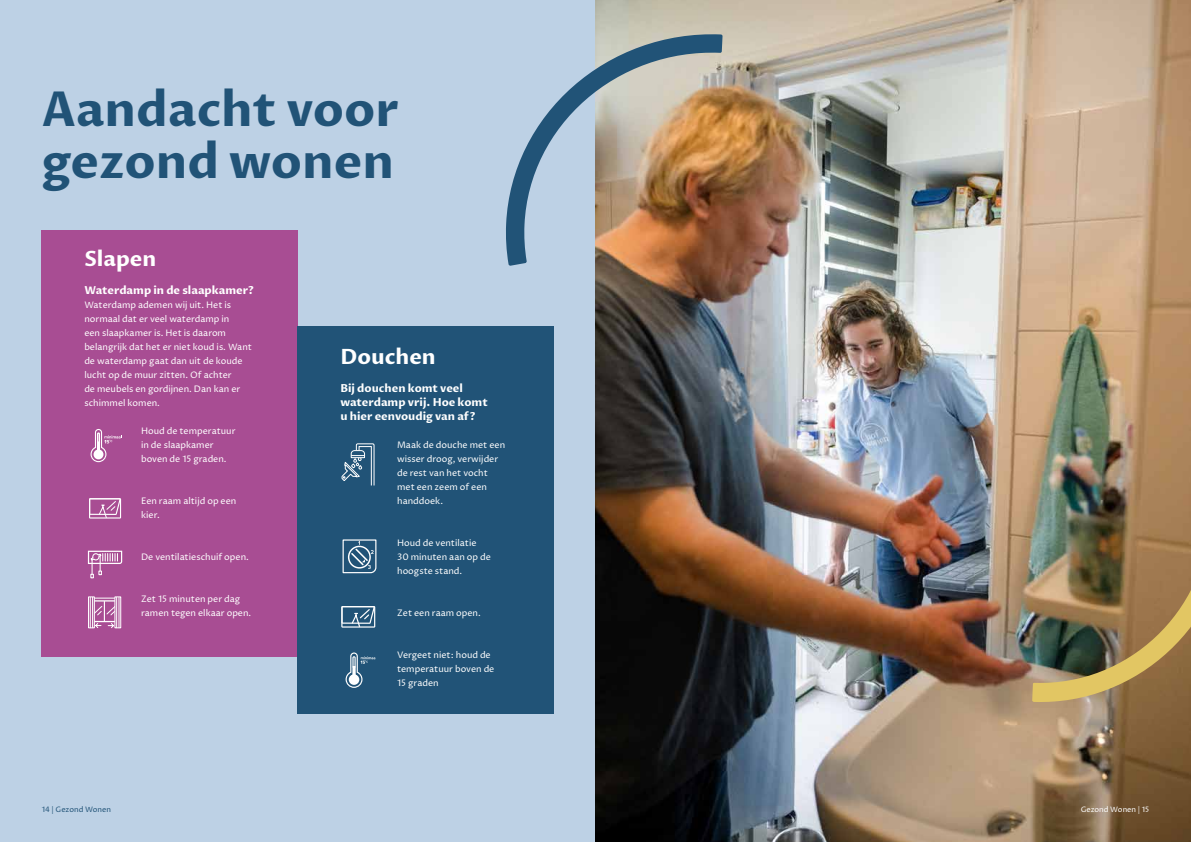
<style>
.page{position:relative;width:1191px;height:842px;background:#fff}
.page>*{position:absolute;margin:0;border:0;box-sizing:border-box;transform-origin:0 0}
.t1{font:700 48px/52px "Proza Libre";color:#215377}
.t2{font:700 21px "Proza Libre";color:#fff}
.t3{font:700 11px/14px "Proza Libre";color:#fff}
.t4{font:9px/14px "Proza Libre";color:#fff}
.t5{font:7.5px "Proza Libre";color:#215377}
.t6{font:7.5px "Proza Libre";color:#fff}
</style>
<div class="page">
<div style="left:0;top:0;width:601px;height:842px;background:#bdd1e5"></div>
<img style="left:595px;top:0;width:596px;height:842px">
<img style="left:506px;top:30px;width:216px;height:236px">
<div style="left:41px;top:230px;width:257px;height:426px;background:#a84d93"></div>
<div style="left:298px;top:326px;width:256px;height:388px;background:#215377"></div>
<img style="left:1032px;top:461px;width:159px;height:244px">
<svg style="left:89px;top:498px;width:32px;height:21px"></svg>
<svg style="left:341px;top:606px;width:34px;height:22px"></svg>
<hr style="left:89px;top:598px;width:31px;height:1px;background:#fff">
<div style="left:88px;top:596px;width:7px;height:32px;background:#a84d93;border:1px solid #fff"></div>
<hr style="left:90px;top:597px;width:1px;height:31px;background:#fff">
<hr style="left:92px;top:597px;width:1px;height:31px;background:#fff">
<svg style="left:115px;top:596px;width:6px;height:32px"></svg>
<hr style="left:116px;top:597px;width:1px;height:31px;background:#fff">
<hr style="left:119px;top:597px;width:1px;height:31px;background:#fff">
<svg style="left:89px;top:600px;width:31px;height:29px"></svg>
<svg style="left:88px;top:551px;width:34px;height:27px"></svg>
<svg style="left:345px;top:652px;width:30px;height:36px"></svg>
<svg style="left:342px;top:539px;width:35px;height:35px"></svg>
<svg style="left:91px;top:429px;width:31px;height:33px"></svg>
<svg style="left:341px;top:443px;width:34px;height:43px"></svg>
<h1 class="t1" style="left:42px;top:84px;width:359px">Aandacht voor gezond wonen</h1>
<h2 class="t2" style="left:84px;top:245px;width:73px">Slapen</h2>
<p class="t3" style="left:84px;top:283px;width:171px">Waterdamp in de slaapkamer?</p>
<p class="t4" style="left:84px;top:298px;width:169px">Waterdamp ademen wij uit. Het is normaal dat er veel waterdamp in<br>een slaapkamer is. Het is daarom belangrijk dat het er niet koud is. Want de waterdamp gaat dan uit de koude lucht op de muur zitten. Of achter<br>de meubels en gordijnen. Dan kan er schimmel komen.</p>
<p class="t4" style="left:141px;top:424px;width:96px">Houd de temperatuur in de slaapkamer boven de 15 graden.</p>
<p class="t4" style="left:141px;top:494px;width:97px">Een raam altijd op een kier.</p>
<p class="t4" style="left:141px;top:550px;width:109px">De ventilatieschuif open.</p>
<p class="t4" style="left:141px;top:592px;width:112px">Zet 15 minuten per dag ramen tegen elkaar open.</p>
<h2 class="t2" style="left:340px;top:343px;width:97px">Douchen</h2>
<p class="t3" style="left:340px;top:381px;width:149px">Bij douchen komt veel waterdamp vrij. Hoe komt u hier eenvoudig van af?</p>
<p class="t4" style="left:397px;top:438px;width:110px">Maak de douche met een wisser droog, verwijder de rest van het vocht met een zeem of een handdoek.</p>
<p class="t4" style="left:397px;top:536px;width:95px">Houd de ventilatie<br>30 minuten aan op de hoogste stand.</p>
<p class="t4" style="left:397px;top:606px;width:85px">Zet een raam open.</p>
<p class="t4" style="left:397px;top:648px;width:99px">Vergeet niet: houd de temperatuur boven de<br>15 graden</p>
<p class="t5" style="left:42px;top:804px;width:71px">14 | Gezond Wonen</p>
<p class="t6" style="left:1080px;top:804px;width:70px">Gezond Wonen | 15</p>
</div>
